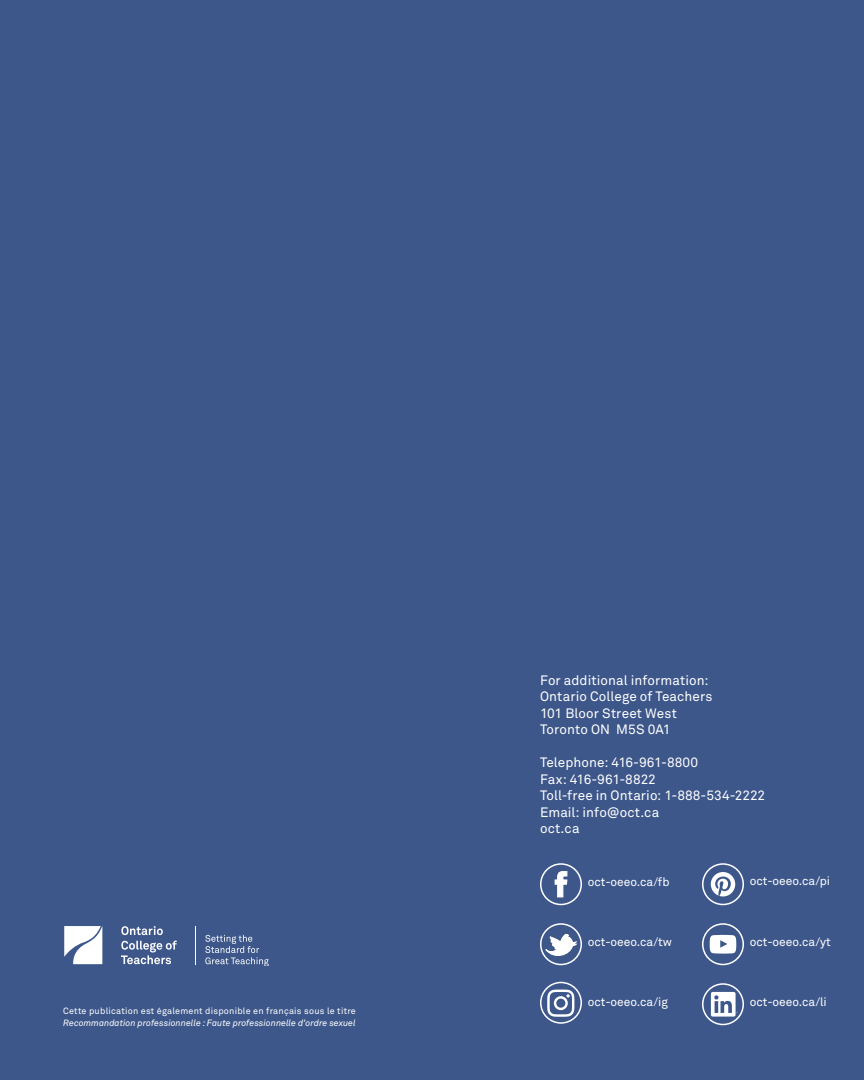
<style>
.page{position:relative;width:864px;height:1080px;background:#3d578a}
.page>*{position:absolute;margin:0;border:0;box-sizing:border-box;transform-origin:0 0}
.Fine_Print_-_Contact{font:13.5px "Akkurat Pro";letter-spacing:.005em;color:#fff}
.GOTHAM_-_text_in_gra{font:12px "Akkurat Pro";color:#fff}
.Fine_Print_-_Publica{font:italic 9px "Akkurat Pro";color:#fff}
.Fine_Print_-_Publica-2{font:9px "Akkurat Pro";letter-spacing:.025em;color:#fff}
</style>
<div class="page">
<svg style="left:64px;top:926px;width:38px;height:38px"></svg>
<svg style="left:121px;top:926px;width:42px;height:9px"></svg>
<svg style="left:121px;top:941px;width:56px;height:23px"></svg>
<svg style="left:205px;top:935px;width:64px;height:31px"></svg>
<hr style="left:195px;top:926px;width:1px;height:38px;background:#fff">
<svg style="left:555px;top:871px;width:12px;height:26px"></svg>
<div style="left:540px;top:863px;width:42px;height:42px;border:2px solid #fff;border-radius:50%"></div>
<div style="left:540px;top:923px;width:42px;height:42px;border:2px solid #fff;border-radius:50%"></div>
<svg style="left:710px;top:935px;width:26px;height:19px"></svg>
<svg style="left:547px;top:990px;width:27px;height:27px"></svg>
<div style="left:540px;top:982px;width:42px;height:42px;border:2px solid #fff;border-radius:50%"></div>
<div style="left:702px;top:923px;width:42px;height:42px;border:2px solid #fff;border-radius:50%"></div>
<svg style="left:711px;top:872px;width:24px;height:24px"></svg>
<svg style="left:711px;top:992px;width:27px;height:25px"></svg>
<div style="left:702px;top:983px;width:42px;height:42px;border:2px solid #fff;border-radius:50%"></div>
<div style="left:702px;top:863px;width:42px;height:42px;border:2px solid #fff;border-radius:50%"></div>
<svg style="left:544px;top:934px;width:33px;height:26px"></svg>
<h3 class="Fine_Print_-_Publica-2" style="left:63px;top:1006px;width:294px">Cette publication est également disponible en français sous le titre</h3>
<h3 class="Fine_Print_-_Publica" style="left:63px;top:1018px;width:294px">Recommandation professionnelle : Faute professionnelle d’ordre sexuel</h3>
<p class="Fine_Print_-_Contact" style="left:540px;top:672px;width:170px">For additional information:</p>
<p class="Fine_Print_-_Contact" style="left:540px;top:689px;width:174px">Ontario College of Teachers</p>
<p class="Fine_Print_-_Contact" style="left:540px;top:705px;width:138px">101 Bloor Street West</p>
<p class="Fine_Print_-_Contact" style="left:540px;top:722px;width:132px">Toronto ON M5S 0A1</p>
<p class="Fine_Print_-_Contact" style="left:540px;top:755px;width:160px">Telephone: 416-961-8800</p>
<p class="Fine_Print_-_Contact" style="left:540px;top:771px;width:117px">Fax: 416-961-8822</p>
<p class="Fine_Print_-_Contact" style="left:540px;top:788px;width:227px">Toll-free in Ontario: 1-888-534-2222</p>
<p class="Fine_Print_-_Contact" style="left:540px;top:804px;width:121px">Email: info@oct.ca</p>
<p class="Fine_Print_-_Contact" style="left:540px;top:821px;width:41px">oct.ca</p>
<p class="GOTHAM_-_text_in_gra" style="left:588px;top:875px;width:83px">oct-oeeo.ca/fb</p>
<p class="GOTHAM_-_text_in_gra" style="left:750px;top:874px;width:82px">oct-oeeo.ca/pi</p>
<p class="GOTHAM_-_text_in_gra" style="left:588px;top:935px;width:86px">oct-oeeo.ca/tw</p>
<p class="GOTHAM_-_text_in_gra" style="left:750px;top:935px;width:83px">oct-oeeo.ca/yt</p>
<p class="GOTHAM_-_text_in_gra" style="left:588px;top:995px;width:82px">oct-oeeo.ca/ig</p>
<p class="GOTHAM_-_text_in_gra" style="left:750px;top:995px;width:79px">oct-oeeo.ca/li</p>
</div>
